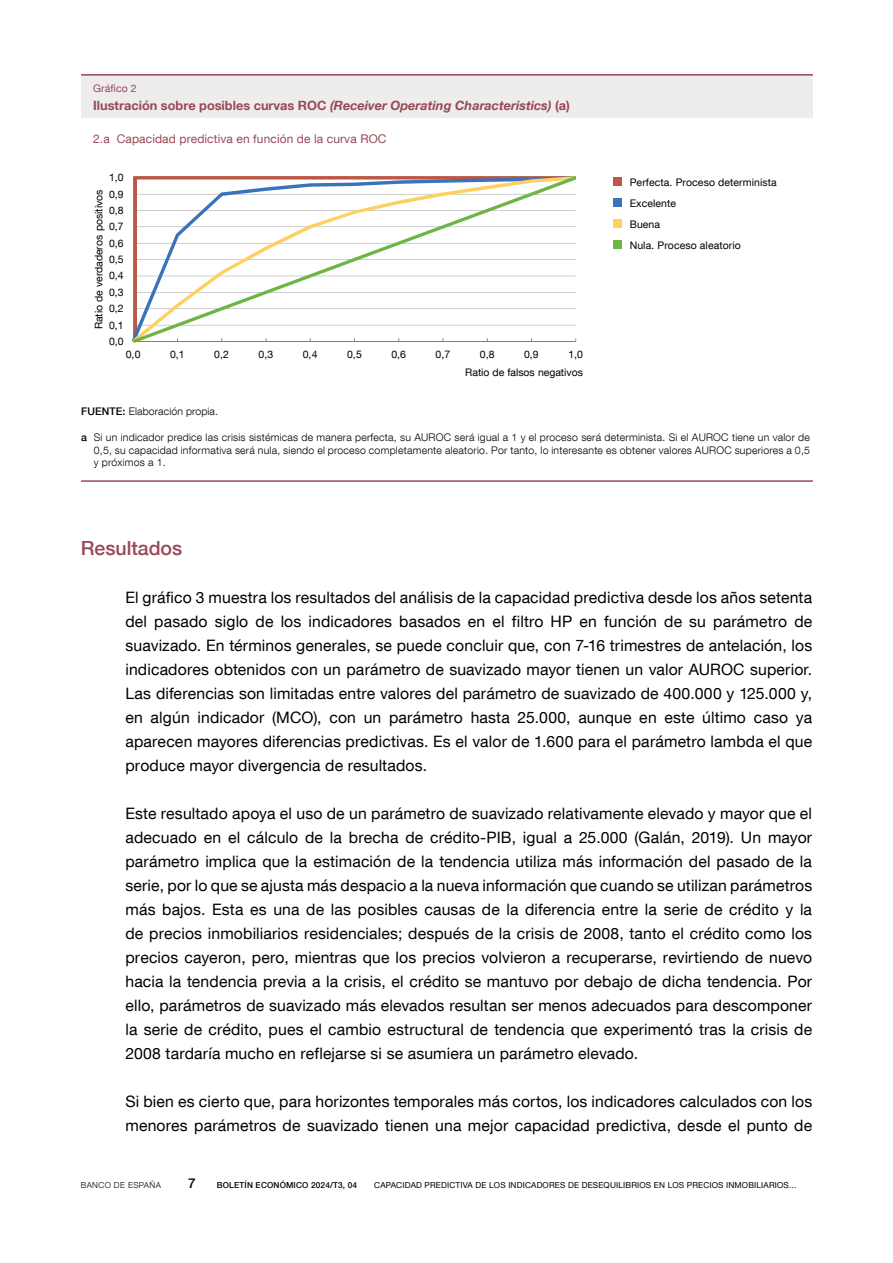
<style>
.page{position:relative;width:893px;height:1263px;background:#fff}
.page>*{position:absolute;margin:0;border:0;box-sizing:border-box;transform-origin:0 0}
.Ladillo_1{font:500 19.5px "Bd E Neue Helvetica";color:#984856}
.Texto_artículo{font:15.75px/24px "Bd E Neue Helvetica";letter-spacing:.01em;color:#000;text-align:justify}
.t1{font:500 13.5px "Bd E Neue Helvetica";color:#000}
.t2{font:700 12.75px "Bd E Neue Helvetica";color:#984856}
.t3{font:12px "Bd E Neue Helvetica";letter-spacing:.01em;color:#984856}
.t4{font:300 10.5px/12.6px "Bd E Neue Helvetica";letter-spacing:.02em;color:#000;text-align:justify}
.t5{font:10.5px "Bd E Neue Helvetica";letter-spacing:.01em;color:#000}
.t6{font:10.5px "Bd E Neue Helvetica";letter-spacing:.01em;color:#984856}
.t7{font:8.25px "Bd E Neue Helvetica";letter-spacing:.02em;color:#000}
.t8{font:500 8.25px "Bd E Neue Helvetica";letter-spacing:.02em;color:#000}
.t9{font:300 8.25px "Bd E Neue Helvetica";letter-spacing:.05em;color:#000}
.s1{font-style:italic}
.s2{font-weight:500}
</style>
<div class="page">
<hr style="left:81px;top:480px;width:732px;height:2px;background:#984856">
<div style="left:613px;top:241px;width:8px;height:8px;background:#6db646"></div>
<div style="left:613px;top:220px;width:8px;height:8px;background:#fed060"></div>
<div style="left:613px;top:199px;width:8px;height:8px;background:#3973b9"></div>
<div style="left:613px;top:178px;width:8px;height:8px;background:#ba5745"></div>
<div style="left:81px;top:75px;width:732px;height:42px;background:#efeced"></div>
<hr style="left:81px;top:74px;width:732px;height:2px;background:#984856">
<svg style="left:133px;top:176px;width:443px;height:167px"></svg>
<p class="t6" style="left:93px;top:82px;width:45px">Gráfico 2</p>
<p class="t2" style="left:93px;top:97px;width:478px">Ilustración sobre posibles curvas ROC <span class="s1">(Receiver Operating Characteristics)</span> (a)</p>
<p class="t3" style="left:93px;top:131px;width:295px">2.a Capacidad predictiva en función de la curva ROC</p>
<p class="t5" style="left:109px;top:171px;width:16px">1,0</p>
<p class="t5" style="left:92px;top:329px;width:141px;rotate:-90deg">Ratio de verdaderos positivos</p>
<p class="t5" style="left:109px;top:187px;width:16px">0,9</p>
<p class="t5" style="left:109px;top:204px;width:16px">0,8</p>
<p class="t5" style="left:109px;top:220px;width:16px">0,7</p>
<p class="t5" style="left:109px;top:236px;width:16px">0,6</p>
<p class="t5" style="left:109px;top:253px;width:16px">0,5</p>
<p class="t5" style="left:109px;top:269px;width:16px">0,4</p>
<p class="t5" style="left:109px;top:286px;width:16px">0,3</p>
<p class="t5" style="left:109px;top:302px;width:16px">0,2</p>
<p class="t5" style="left:109px;top:318px;width:16px">0,1</p>
<p class="t5" style="left:109px;top:335px;width:16px">0,0</p>
<p class="t5" style="left:126px;top:348px;width:16px">0,0</p>
<p class="t5" style="left:170px;top:348px;width:16px">0,1</p>
<p class="t5" style="left:214px;top:348px;width:16px">0,2</p>
<p class="t5" style="left:259px;top:348px;width:16px">0,3</p>
<p class="t5" style="left:303px;top:348px;width:16px">0,4</p>
<p class="t5" style="left:347px;top:348px;width:16px">0,5</p>
<p class="t5" style="left:391px;top:348px;width:16px">0,6</p>
<p class="t5" style="left:436px;top:348px;width:16px">0,7</p>
<p class="t5" style="left:480px;top:348px;width:16px">0,8</p>
<p class="t5" style="left:524px;top:348px;width:16px">0,9</p>
<p class="t5" style="left:568px;top:348px;width:16px">1,0</p>
<p class="t5" style="left:465px;top:365px;width:119px">Ratio de falsos negativos</p>
<p class="t5" style="left:630px;top:175px;width:149px">Perfecta. Proceso determinista</p>
<p class="t5" style="left:630px;top:196px;width:48px">Excelente</p>
<p class="t5" style="left:630px;top:218px;width:32px">Buena</p>
<p class="t5" style="left:630px;top:238px;width:113px">Nula. Proceso aleatorio</p>
<p class="t4" style="left:81px;top:405px;width:139px"><span class="s2">FUENTE:</span> Elaboración propia.</p>
<p class="t4" style="left:94px;top:431px;width:718px;text-indent:-13px"><span class="s2">a</span> Si un indicador predice las crisis sistémicas de manera perfecta, su AUROC será igual a 1 y el proceso será determinista. Si el AUROC tiene un valor de 0,5, su capacidad informativa será nula, siendo el proceso completamente aleatorio. Por tanto, lo interesante es obtener valores AUROC superiores a 0,5 y próximos a 1.</p>
<h2 class="Ladillo_1" style="left:81px;top:536px;width:103px">Resultados</h2>
<p class="Texto_artículo" style="left:125px;top:585px;width:688px">El gráfico 3 muestra los resultados del análisis de la capacidad predictiva desde los años setenta del pasado siglo de los indicadores basados en el filtro HP en función de su parámetro de suavizado. En términos generales, se puede concluir que, con 7-16 trimestres de antelación, los indicadores obtenidos con un parámetro de suavizado mayor tienen un valor AUROC superior.<br>Las diferencias son limitadas entre valores del parámetro de suavizado de 400.000 y 125.000 y, en algún indicador (MCO), con un parámetro hasta 25.000, aunque en este último caso ya aparecen mayores diferencias predictivas. Es el valor de 1.600 para el parámetro lambda el que produce mayor divergencia de resultados.</p>
<p class="Texto_artículo" style="left:125px;top:801px;width:688px">Este resultado apoya el uso de un parámetro de suavizado relativamente elevado y mayor que el adecuado en el cálculo de la brecha de crédito-PIB, igual a 25.000 (Galán, 2019). Un mayor parámetro implica que la estimación de la tendencia utiliza más información del pasado de la serie, por lo que se ajusta más despacio a la nueva información que cuando se utilizan parámetros más bajos. Esta es una de las posibles causas de la diferencia entre la serie de crédito y la de precios inmobiliarios residenciales; después de la crisis de 2008, tanto el crédito como los precios cayeron, pero, mientras que los precios volvieron a recuperarse, revirtiendo de nuevo hacia la tendencia previa a la crisis, el crédito se mantuvo por debajo de dicha tendencia. Por ello, parámetros de suavizado más elevados resultan ser menos adecuados para descomponer la serie de crédito, pues el cambio estructural de tendencia que experimentó tras la crisis de 2008 tardaría mucho en reflejarse si se asumiera un parámetro elevado.</p>
<p class="Texto_artículo" style="left:125px;top:1089px;width:688px">Si bien es cierto que, para horizontes temporales más cortos, los indicadores calculados con los menores parámetros de suavizado tienen una mejor capacidad predictiva, desde el punto de</p>
<p class="t9" style="left:81px;top:1180px;width:82px">BANCO DE ESPAÑA</p>
<p class="t1" style="left:188px;top:1175px;width:9px">7</p>
<p class="t8" style="left:217px;top:1180px;width:142px">BOLETÍN ECONÓMICO 2024/T3, 04</p>
<p class="t7" style="left:374px;top:1180px;width:424px">CAPACIDAD PREDICTIVA DE LOS INDICADORES DE DESEQUILIBRIOS EN LOS PRECIOS INMOBILIARIOS...</p>
</div>
